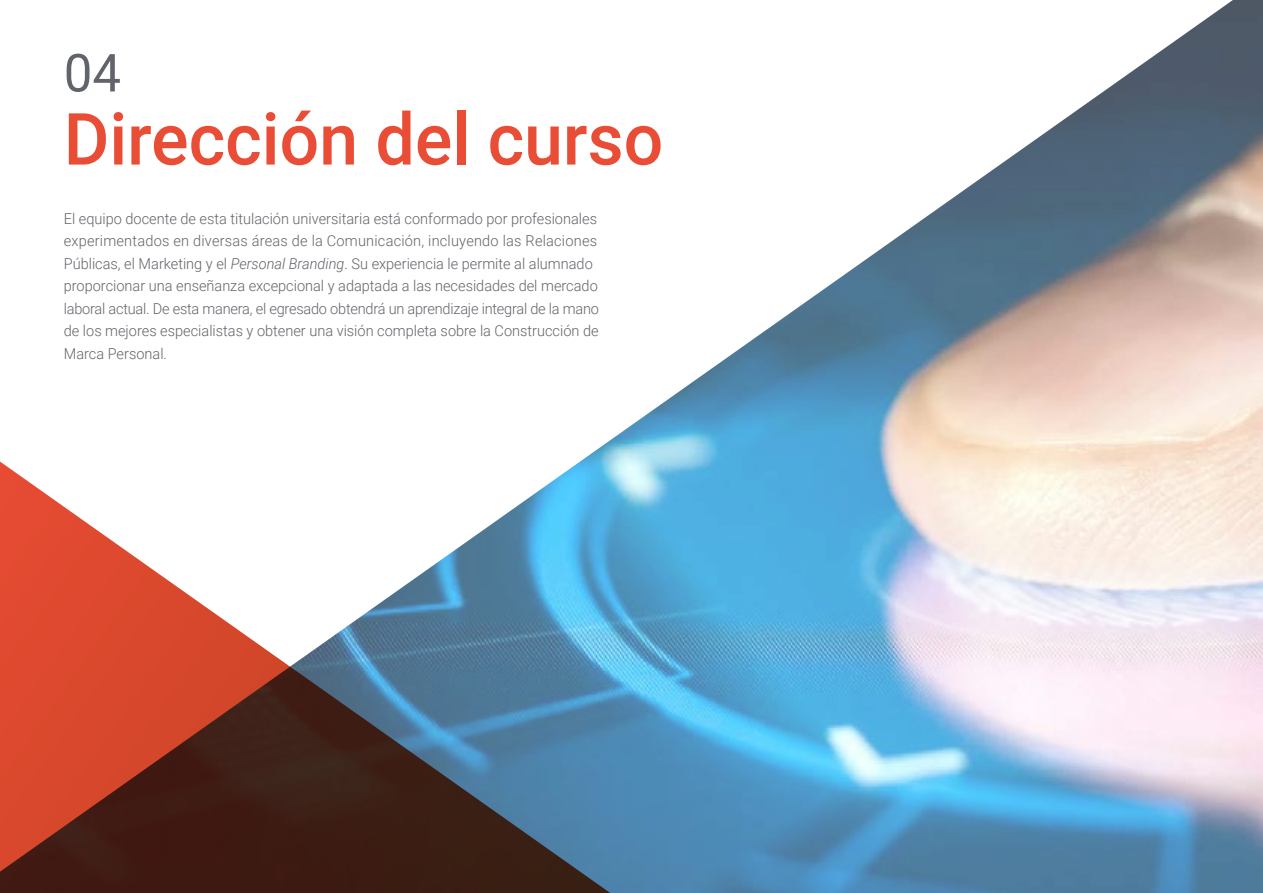
<style>
.page{position:relative;width:1263px;height:893px;background:#fff}
.page>*{position:absolute;margin:0;border:0;box-sizing:border-box;transform-origin:0 0}
.t1{font:500 72px "Roboto";color:#e94d35}
.t2{font:52.5px "Roboto";color:#61646a}
.t3{font:300 15px/22.5px "Roboto";color:#61646a}
.s1{font-style:italic}
</style>
<div class="page">
<img style="left:602px;top:0;width:661px;height:893px">
<svg style="left:0;top:446px;width:640px;height:447px"></svg>
<h2 class="t2" style="left:64px;top:36px;width:59px">04</h2>
<h1 class="t1" style="left:64px;top:89px;width:601px">Dirección del curso</h1>
<p class="t3" style="left:64px;top:207px;width:537px">El equipo docente de esta titulación universitaria está conformado por profesionales experimentados en diversas áreas de la Comunicación, incluyendo las Relaciones Públicas, el Marketing y el <span class="s1">Personal Branding</span>. Su experiencia le permite al alumnado proporcionar una enseñanza excepcional y adaptada a las necesidades del mercado laboral actual. De esta manera, el egresado obtendrá un aprendizaje integral de la mano de los mejores especialistas y obtener una visión completa sobre la Construcción de Marca Personal.</p>
</div>
